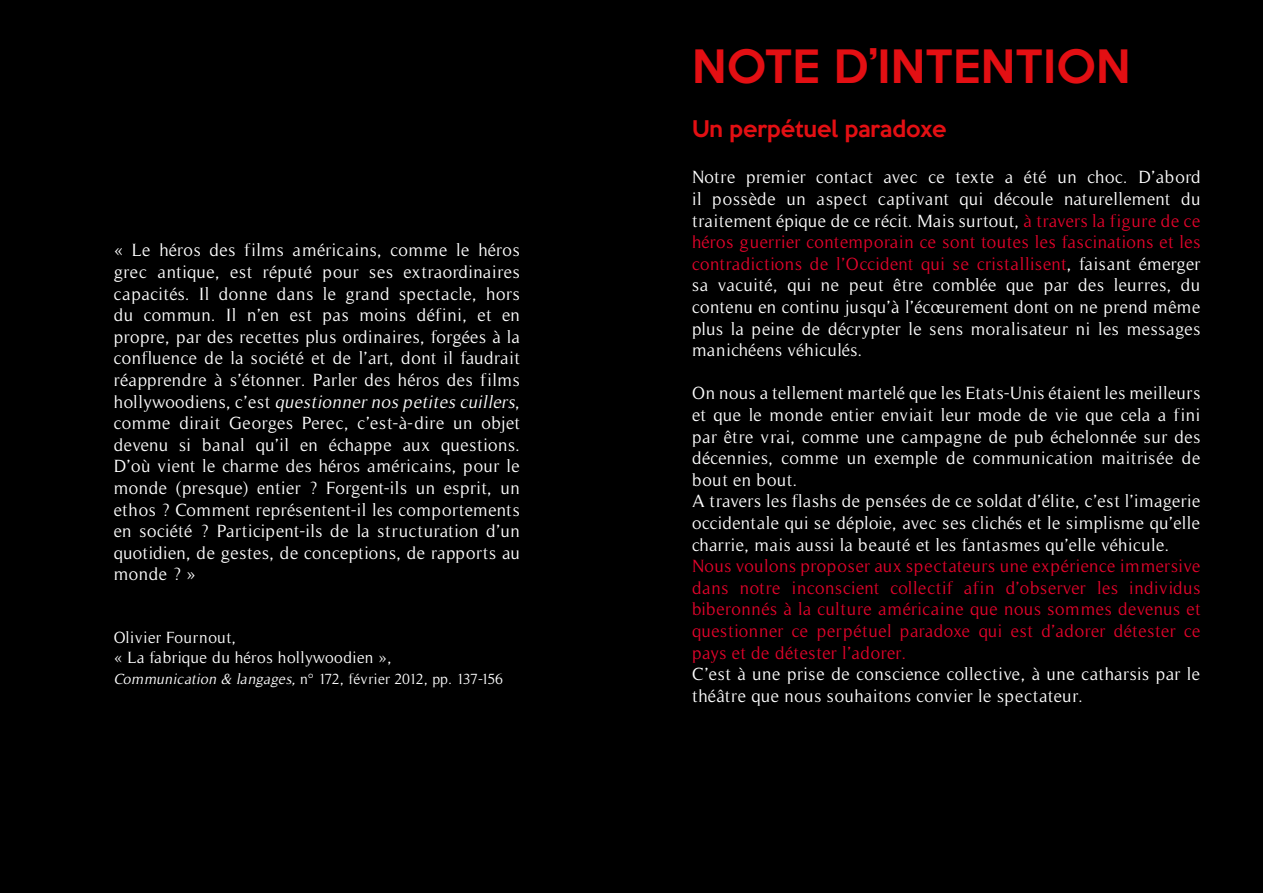
<style>
.page{position:relative;width:1263px;height:893px;background:#fff}
.page>*{position:absolute;margin:0;border:0;box-sizing:border-box;transform-origin:0 0}
.t1{font:500 42px "Keep Calm";letter-spacing:.01em;color:#e30f13}
.t2{font:500 21px "Keep Calm";color:#e30f13}
.t3{font:18px/21.6px "Timeless";letter-spacing:.025em;color:#fff;text-align:justify}
.t4{font:18px/21.6px "Timeless";letter-spacing:.03em;color:#e2042b;text-align:justify}
.t5{font:16.5px/19.8px "Timeless";letter-spacing:.025em;color:#fff}
.t6{font:15px "Timeless";color:#fff}
.s1{font-style:italic}
.s2{color:#e2042b}
</style>
<div class="page">
<div style="left:0;top:0;width:647px;height:787px;background:#000"></div>
<div style="left:0;top:720px;width:647px;height:173px;background:#000"></div>
<div style="left:631px;top:0;width:632px;height:893px;background:#000"></div>
<p class="t3" style="left:114px;top:240px;width:408px">« Le héros des films américains, comme le héros grec antique, est réputé pour ses extraordinaires capacités. Il donne dans le grand spectacle, hors du commun. Il n’en est pas moins défini, et en propre, par des recettes plus ordinaires, forgées à la confluence de la société et de l’art, dont il faudrait réapprendre à s’étonner. Parler des héros des films h ol l ywo o d i en s, c’e s t <span class="s1">questionnernos petites cuillers</span>, comme dirait Georges Perec, c’est-à-dire un objet devenu si banal qu’il en échappe aux questions.<br>D’où vient le charme des héros américains, pour le monde (presque) entier ? Forgent-ils un esprit, un ethos ? Comment représentent-il les comportements en société ? Participent-ils de la structuration d’un quotidien, de gestes, de conceptions, de rapports au monde ? »</p>
<p class="t5" style="left:114px;top:628px;width:279px">Olivier Fournout,<br>« La fabrique du héros hollywoodien »,</p>
<p class="t6" style="left:114px;top:671px;width:391px"><span class="s1">Communication &amp; langages,</span> n° 172, fév rier 2012, pp. 137-156</p>
<h1 class="t1" style="left:692px;top:29px;width:440px">NOTE D’INTENTION</h1>
<p class="t2" style="left:692px;top:110px;width:256px">Un perpétuel paradoxe</p>
<p class="t3" style="left:692px;top:167px;width:510px">Notre premier contact avec ce texte a été un choc. D’abord il possède un aspect captivant qui découle naturellement du traitement épique de ce récit. Mais surtout, <span class="s2">à travers la figure de ce héros guerrier contemporain ce sont toutes les fascinations et les contradictions de l’Occident qui se cristallisent</span>, faisant émerger sa vacuité, qui ne peut être comblée que par des leurres, du contenu en continu jusqu’à l’écœurement dont on ne prend même plus la peine de décrypter le sens moralisateur ni les messages manichéens véhiculés.</p>
<p class="t3" style="left:692px;top:383px;width:510px;text-align:left">On nous a tellement martelé que les Etats-Unis étaient les meilleurs et que le monde entier enviait leur mode de vie que cela a fini par être vrai, comme une campagne de pub échelonnée sur des décennies, comme un exemple de communication maitrisée de bout en bout.<br>A travers les flashs de pensées de ce soldat d’élite, c’est l’imagerie occidentale qui se déploie, avec ses clichés et le simplisme qu’elle charrie, mais aussi la beauté et les fantasmes qu’elle véhicule.</p>
<p class="t4" style="left:692px;top:555px;width:510px">Nous voulons proposer aux spectateurs une expérience immersive dans notre inconscient collectif afin d’observer les individus biberonnés à la culture américaine que nous sommes devenus et questionner ce perpétuel paradoxe qui est d’adorer détester ce pays et de détester l’adorer.</p>
<p class="t3" style="left:692px;top:663px;width:510px">C’est à une prise de conscience collective, à une catharsis par le théâtre que nous souhaitons convier le spectateur.</p>
</div>
